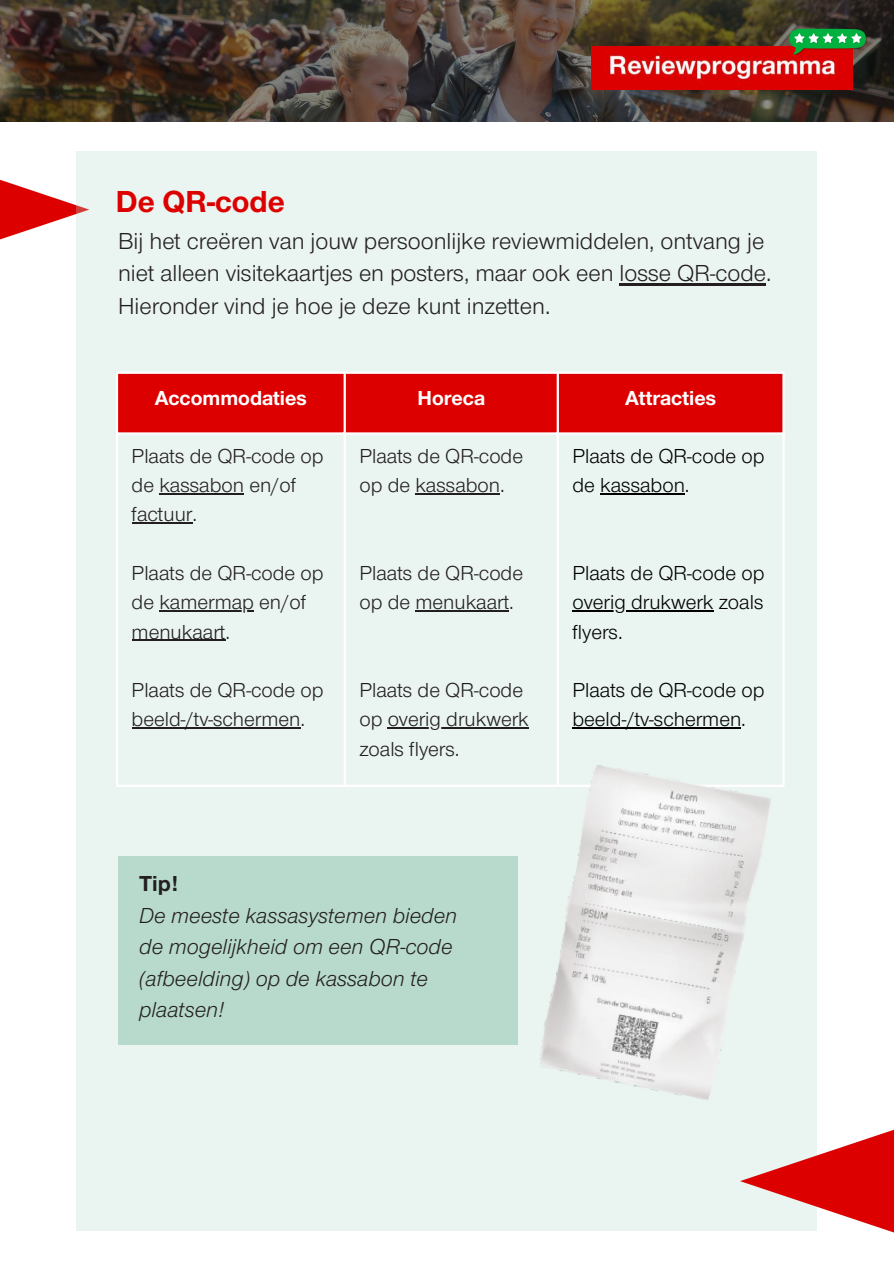
<style>
.page{position:relative;width:894px;height:1264px;background:#fff}
.page>*{position:absolute;margin:0;border:0;box-sizing:border-box;transform-origin:0 0}
.t1{font:700 31.5px "Nimbus San Nov";color:#d00}
.t2{font:24px/32.7px "Nimbus San Nov";color:#231f20}
.t3{font:italic 22.5px/31.5px "Nimbus San Nov";color:#231f20}
.t4{font:700 22.5px "Nimbus San Nov";color:#231f20}
.t5{font:21px/29.2px "Nimbus San Nov";color:#231f20}
.t6{font:21px/29.2px "Nimbus San Nov";color:#000}
.t7{font:700 21px "Nimbus San Nov";color:#fff}
</style>
<div class="page">
<svg style="left:0;top:0;width:893px;height:122px;background:#483c32"></svg>
<img style="left:591px;top:46px;width:260px;height:43px">
<svg style="left:788px;top:29px;width:79px;height:27px;background:#578748"></svg>
<svg style="left:0;top:76px;width:89px;height:164px"></svg>
<div style="left:76px;top:152px;width:740px;height:1078px;background:#eaf4f0"></div>
<svg style="left:739px;top:1047px;width:154px;height:186px"></svg>
<div style="left:118px;top:374px;width:664px;height:58px;background:#d00"></div>
<hr style="left:159px;top:493px;width:85px;height:1px;background:#231f20">
<hr style="left:132px;top:522px;width:60px;height:1px;background:#231f20">
<hr style="left:159px;top:610px;width:95px;height:1px;background:#231f20">
<hr style="left:132px;top:639px;width:93px;height:1px;background:#231f20">
<hr style="left:132px;top:727px;width:168px;height:1px;background:#231f20">
<hr style="left:415px;top:493px;width:85px;height:1px;background:#231f20">
<hr style="left:415px;top:610px;width:94px;height:1px;background:#231f20">
<hr style="left:387px;top:727px;width:141px;height:1px;background:#231f20">
<hr style="left:600px;top:493px;width:84px;height:1px;background:#000">
<hr style="left:572px;top:610px;width:141px;height:1px;background:#000">
<hr style="left:572px;top:727px;width:169px;height:1px;background:#000">
<hr style="left:116px;top:374px;width:2px;height:410px;background:#fff">
<hr style="left:343px;top:374px;width:3px;height:410px;background:#fff">
<hr style="left:556px;top:374px;width:2px;height:410px;background:#fff">
<hr style="left:782px;top:374px;width:2px;height:410px;background:#fff">
<hr style="left:116px;top:371px;width:668px;height:3px;background:#fff">
<hr style="left:116px;top:432px;width:668px;height:2px;background:#fff">
<hr style="left:116px;top:784px;width:668px;height:3px;background:#fff">
<div style="left:118px;top:856px;width:399px;height:188px;background:#b8dacd"></div>
<img style="left:529px;top:761px;width:247px;height:342px">
<hr style="left:619px;top:284px;width:147px;height:2px;background:#231f20">
<h1 class="t1" style="left:116px;top:191px;width:170px">De QR-code</h1>
<p class="t2" style="left:118px;top:228px;width:654px">Bij het creëren van jouw persoonlijke reviewmiddelen, ontvang je niet alleen visitekaartjes en posters, maar ook een losse QR-code.<br>Hieronder vind je hoe je deze kunt inzetten.</p>
<p class="t7" style="left:155px;top:391px;width:154px">Accommodaties</p>
<p class="t7" style="left:417px;top:391px;width:69px">Horeca</p>
<p class="t7" style="left:625px;top:391px;width:92px">Attracties</p>
<p class="t5" style="left:132px;top:445px;width:193px">Plaats de QR-code op de kassabon en/of factuur.</p>
<p class="t5" style="left:132px;top:562px;width:193px">Plaats de QR-code op de kamermap en/of menukaart.</p>
<p class="t5" style="left:132px;top:679px;width:193px">Plaats de QR-code op beeld-/tv-schermen.</p>
<p class="t5" style="left:359px;top:445px;width:165px">Plaats de QR-code op de kassabon.</p>
<p class="t5" style="left:359px;top:562px;width:165px">Plaats de QR-code op de menukaart.</p>
<p class="t5" style="left:359px;top:679px;width:171px">Plaats de QR-code op overig drukwerk zoals flyers.</p>
<p class="t6" style="left:572px;top:445px;width:193px">Plaats de QR-code op de kassabon.</p>
<p class="t6" style="left:572px;top:562px;width:193px;text-align:justify">Plaats de QR-code op overig drukwerk zoals flyers.</p>
<p class="t6" style="left:572px;top:679px;width:193px">Plaats de QR-code op beeld-/tv-schermen.</p>
<p class="t4" style="left:139px;top:876px;width:40px">Tip!</p>
<p class="t3" style="left:139px;top:903px;width:319px">De meeste kassasystemen bieden de mogelijkheid om een QR-code (afbeelding) op de kassabon te plaatsen!</p>
</div>
